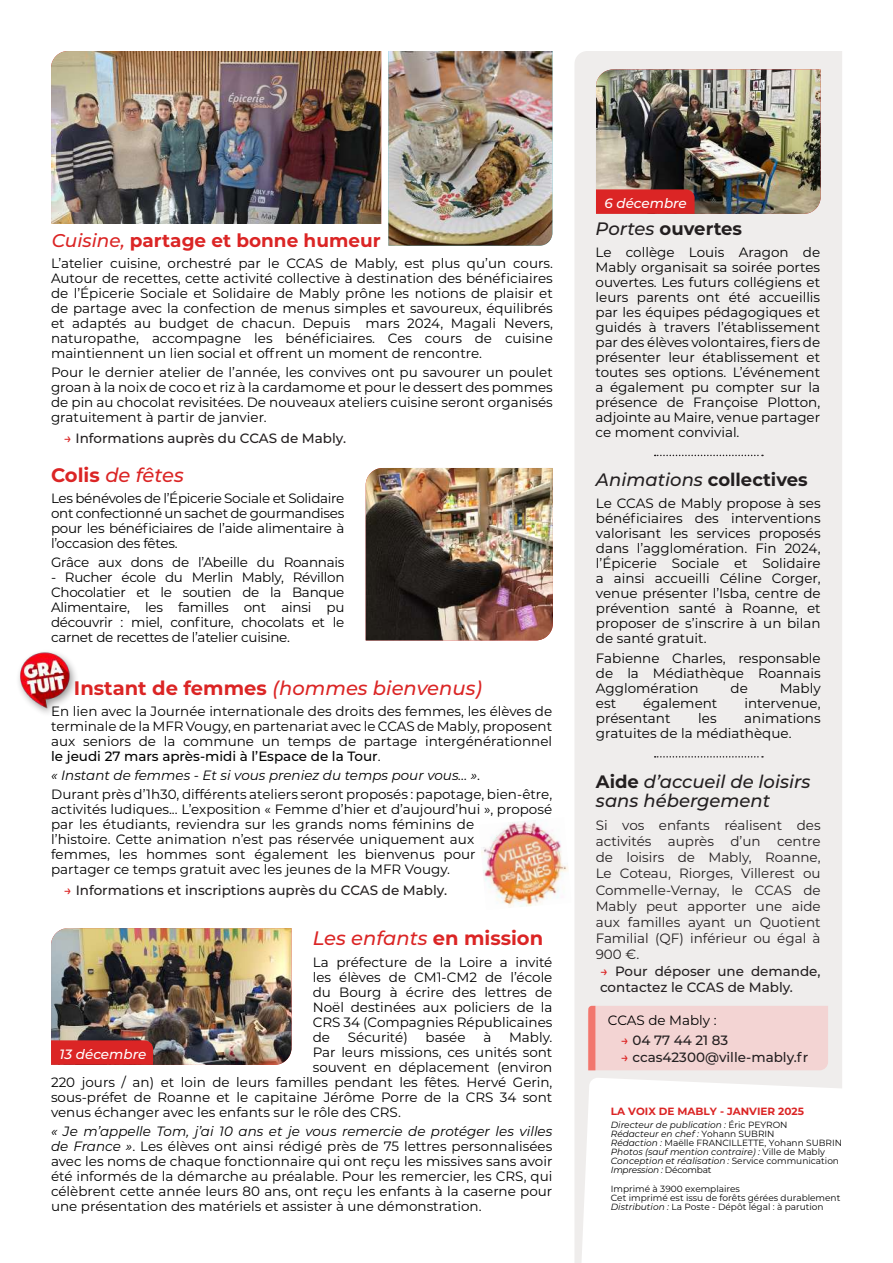
<style>
.page{position:relative;width:893px;height:1263px;background:#fff}
.page>*{position:absolute;margin:0;border:0;box-sizing:border-box;transform-origin:0 0}
.t1{font:italic 500 19.5px "Montserrat";color:#db2525}
.t2{font:700 18.45px "Montserrat";color:#db2525}
.t3{font:italic 500 18px/19.5px "Montserrat";color:#231f20}
.t4{font:700 18px "Montserrat";color:#231f20}
.t5{font:13.5px/15px "Montserrat";color:#000;text-align:justify}
.t6{font:13.5px/16.2px "Montserrat";color:#231f20;text-align:justify}
.t7{font:500 13.5px/16.2px "Montserrat";color:#231f20}
.t8{font:13.5px "Montserrat";letter-spacing:-.02em;color:#000}
.t9{font:italic 500 13.5px "Montserrat";color:#fff}
.t10{font:700 10.5px "Montserrat";color:#db2525}
.t11{font:italic 9px/9px "Montserrat";color:#000}
.t12{font:9px/9px "Montserrat";color:#000}
.s1{font-weight:500;font-style:italic}
.s2{color:#db2525}
.s3{font-weight:700;font-style:normal}
.s4{font-weight:500}
.s5{font-style:italic}
.s6{font-style:normal}
</style>
<div class="page">
<div style="left:575px;top:51px;width:267px;height:1212px;background:#efedec"></div>
<svg style="left:580px;top:1077px;width:262px;height:186px"></svg>
<svg style="left:655px;top:756px;width:108px;height:1px"></svg>
<img style="left:51px;top:51px;width:330px;height:173px">
<img style="left:388px;top:51px;width:164px;height:195px">
<img style="left:366px;top:468px;width:187px;height:172px">
<svg style="left:655px;top:455px;width:108px;height:1px"></svg>
<img style="left:481px;top:820px;width:87px;height:87px">
<div style="left:15px;top:648px;width:64px;height:70px;background:#231f20;opacity:.5"></div>
<img style="left:18px;top:652px;width:52px;height:57px">
<img style="left:596px;top:69px;width:225px;height:145px">
<div style="left:588px;top:1006px;width:240px;height:64px;background:#f3d4d3"></div>
<img style="left:51px;top:928px;width:241px;height:137px">
<h2 class="t2" style="left:52px;top:227px;width:330px"><span class="s1">Cuisine,</span> partage et bonne humeur</h2>
<p class="t5" style="left:51px;top:255px;width:503px">L’atelier cuisine, orchestré par le CCAS de Mably, est plus qu’un cours.<br>Autour de recettes, cette activité collective à destination des bénéficiaires de l’Épicerie Sociale et Solidaire de Mably prône les notions de plaisir et de partage avec la confection de menus simples et savoureux, équilibrés et adaptés au budget de chacun. Depuis mars 2024, Magali Nevers, naturopathe, accompagne les bénéficiaires. Ces cours de cuisine maintiennent un lien social et offrent un moment de rencontre.</p>
<p class="t5" style="left:51px;top:365px;width:503px">Pour le dernier atelier de l’année, les convives ont pu savourer un poulet groan à la noix de coco et riz à la cardamome et pour le dessert des pommes de pin au chocolat revisitées. De nouveaux ateliers cuisine seront organisés gratuitement à partir de janvier.</p>
<p class="t7" style="left:64px;top:429px;width:284px"><span class="s2">→</span> Informations auprès du CCAS de Mably.</p>
<h1 class="t1" style="left:51px;top:461px;width:134px"><span class="s3">Colis</span> de fêtes</h1>
<p class="t5" style="left:51px;top:490px;width:295px">Les bénévoles de l’Épicerie Sociale et Solidaire ont confectionné un sachet de gourmandises pour les bénéficiaires de l’aide alimentaire à l’occasion des fêtes.</p>
<p class="t8" style="left:51px;top:553px;width:295px">Grâce aux dons de l’Abeille du Roannais</p>
<p class="t5" style="left:51px;top:570px;width:295px">- Rucher école du Merlin Mably, Révillon Chocolatier et le soutien de la Banque Alimentaire, les familles ont ainsi pu découvrir : miel, confiture, chocolats et le carnet de recettes de l’atelier cuisine.</p>
<h1 class="t1" style="left:74px;top:674px;width:410px"><span class="s3">Instant de femmes</span> (hommes bienvenus)</h1>
<p class="t5" style="left:51px;top:703px;width:503px">En lien avec la Journée internationale des droits des femmes, les élèves de terminale de la MFR Vougy, en partenariat avec le CCAS de Mably, proposent aux seniors de la commune un temps de partage intergénérationnel <span class="s4">le jeudi 27 mars après-midi à l’Espace de la Tour</span>.</p>
<p class="t5" style="left:51px;top:765px;width:502px;line-height:19.2px"><span class="s5">« Instant de femmes - Et si vous preniez du temps pour vous... »</span>.<br>Durant près d’1h30, différents ateliers seront proposés : papotage, bien‑être,</p>
<p class="t5" style="left:51px;top:802px;width:502px;text-align:left">activités ludiques... L’exposition « Femme d’hier et d’aujourd’hui », proposé par les étudiants, reviendra sur les grands noms féminins de<br>l’histoire. Cette animation n’est pas réservée uniquement aux<br>femmes, les hommes sont également les bienvenus pour<br>partager ce temps gratuit avec les jeunes de la MFR Vougy.</p>
<p class="t7" style="left:64px;top:881px;width:385px"><span class="s2">→</span> Informations et inscriptions auprès du CCAS de Mably.</p>
<h1 class="t1" style="left:313px;top:925px;width:232px">Les enfants <span class="s3">en mission</span></h1>
<p class="t5" style="left:313px;top:954px;width:241px">La préfecture de la Loire a invité les élèves de CM1-CM2 de l’école du Bourg à écrire des lettres de Noël destinées aux policiers de la CRS 34 (Compagnies Républicaines de</p>
<p class="t5" style="left:348px;top:1029px;width:61px">Sécurité)</p>
<p class="t5" style="left:426px;top:1029px;width:41px">basée</p>
<p class="t5" style="left:483px;top:1029px;width:9px">à</p>
<p class="t5" style="left:509px;top:1029px;width:45px">Mably.</p>
<p class="t5" style="left:313px;top:1044px;width:241px">Par leurs missions, ces unités sont</p>
<p class="t5" style="left:313px;top:1059px;width:241px">souvent en déplacement (environ</p>
<p class="t5" style="left:51px;top:1074px;width:503px">220 jours / an) et loin de leurs familles pendant les fêtes. Hervé Gerin,</p>
<p class="t5" style="left:51px;top:1089px;width:503px">sous‑préfet de Roanne et le capitaine Jérôme Porre de la CRS 34 sont</p>
<p class="t5" style="left:51px;top:1104px;width:351px">venus échanger avec les enfants sur le rôle des CRS.</p>
<p class="t5" style="left:51px;top:1123px;width:503px"><span class="s5">« Je m’appelle Tom, j’ai 10 ans et je vous remercie de protéger les villes de France »</span>. Les élèves ont ainsi rédigé près de 75 lettres personnalisées avec les noms de chaque fonctionnaire qui ont reçu les missives sans avoir été informés de la démarche au préalable. Pour les remercier, les CRS, qui célèbrent cette année leurs 80 ans, ont reçu les enfants à la caserne pour une présentation des matériels et assister à une démonstration.</p>
<p class="t9" style="left:60px;top:1044px;width:88px">13 décembre</p>
<p class="t9" style="left:604px;top:193px;width:84px">6 décembre</p>
<h3 class="t4" style="left:595px;top:216px;width:148px"><span class="s1">Portes</span> ouvertes</h3>
<p class="t5" style="left:595px;top:244px;width:226px">Le collège Louis Aragon de Mably organisait sa soirée portes ouvertes. Les futurs collégiens et leurs parents ont été accueillis par les équipes pédagogiques et guidés à travers l’établissement par des élèves volontaires, fiers de présenter leur établissement et toutes ses options. L’événement a également pu compter sur la présence de Françoise Plotton, adjointe au Maire, venue partager ce moment convivial.</p>
<h3 class="t4" style="left:596px;top:467px;width:213px"><span class="s1">Animations</span> collectives</h3>
<p class="t5" style="left:596px;top:495px;width:226px">Le CCAS de Mably propose à ses bénéficiaires des interventions valorisant les services proposés dans l’agglomération. Fin 2024, l’Épicerie Sociale et Solidaire a ainsi accueilli Céline Corger, venue présenter l’Isba, centre de prévention santé à Roanne, et proposer de s’inscrire à un bilan de santé gratuit.</p>
<p class="t5" style="left:596px;top:650px;width:226px">Fabienne Charles, responsable de la Médiathèque Roannais Agglomération</p>
<p class="t5" style="left:730px;top:680px;width:19px">de</p>
<p class="t5" style="left:780px;top:680px;width:42px">Mably</p>
<p class="t5" style="left:596px;top:695px;width:22px">est</p>
<p class="t5" style="left:643px;top:695px;width:76px">également</p>
<p class="t5" style="left:744px;top:695px;width:78px">intervenue,</p>
<p class="t5" style="left:596px;top:710px;width:76px">présentant</p>
<p class="t5" style="left:698px;top:710px;width:20px">les</p>
<p class="t5" style="left:596px;top:710px;width:226px;text-indent:148px">animations gratuites de la médiathèque.</p>
<h3 class="t3" style="left:596px;top:771px;width:216px"><span class="s3">Aide</span> d’accueil de loisirs sans hébergement</h3>
<p class="t6" style="left:596px;top:816px;width:226px">Si vos enfants réalisent des activités auprès d’un centre de loisirs de Mably, Roanne, Le Coteau, Riorges, Villerest ou Commelle-Vernay, le CCAS de Mably peut apporter une aide aux familles ayant un Quotient Familial (QF) inférieur ou égal à 900 €.</p>
<p class="t7" style="left:600px;top:962px;width:222px"><span class="s2">→</span> Pour déposer une demande, contactez le CCAS de Mably.</p>
<p class="t5" style="left:608px;top:1012px;width:110px">CCAS de Mably :</p>
<p class="t7" style="left:621px;top:1032px;width:109px"><span class="s2">→</span> 04 77 44 21 83</p>
<p class="t7" style="left:621px;top:1048px;width:189px"><span class="s2">→</span> ccas42300@ville-mably.fr</p>
<p class="t10" style="left:611px;top:1104px;width:195px">LA VOIX DE MABLY - JANVIER 2025</p>
<p class="t11" style="left:611px;top:1120px;width:233px">Directeur de publication : <span class="s6">Éric PEYRON<br></span>Rédacteur en chef : <span class="s6">Yohann SUBRIN<br></span>Rédaction : <span class="s6">Maëlle FRANCILLETTE, Yohann SUBRIN </span>Photos (sauf mention contraire) : <span class="s6">Ville de Mably </span>Conception et réalisation : <span class="s6">Service communication </span>Impression : <span class="s6">Décombat</span></p>
<p class="t12" style="left:611px;top:1184px;width:231px">Imprimé à 3900 exemplaires<br>Cet imprimé est issu de forêts gérées durablement<br><span class="s5">Distribution :</span> La Poste - Dépôt légal : à parution</p>
</div>
